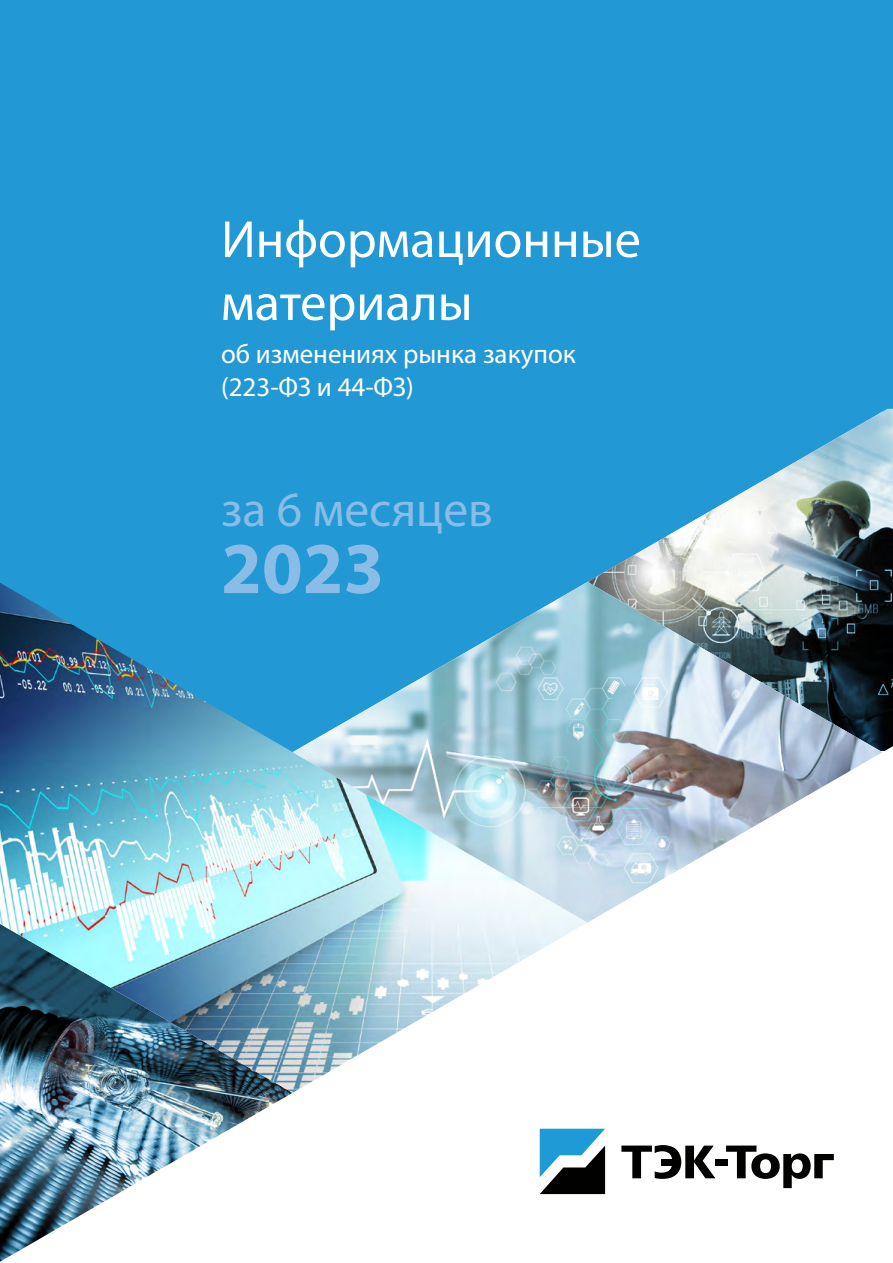
<style>
.page{position:relative;width:893px;height:1263px;background:#fff}
.page>*{position:absolute;margin:0;border:0;box-sizing:border-box;transform-origin:0 0}
.t1{font:700 73.5px "Myriad Pro";color:#89bce7}
.t2{font:52.5px/63px "Myriad Pro";color:#fff}
.t3{font:49.5px "Myriad Pro";color:#89bce7}
.t4{font:27px/32.4px "Myriad Pro";color:#fff}
</style>
<div class="page">
<div style="left:0;top:0;width:893px;height:583px;background:#2298d5"></div>
<svg style="left:587px;top:404px;width:306px;height:347px;background:#64a4c3"></svg>
<svg style="left:0;top:1093px;width:292px;height:169px"></svg>
<img style="left:0;top:583px;width:587px;height:510px">
<img style="left:293px;top:582px;width:589px;height:340px">
<svg style="left:540px;top:1129px;width:65px;height:65px"></svg>
<div style="left:715px;top:1159px;width:12px;height:6px;background:#010100"></div>
<svg style="left:621px;top:1145px;width:94px;height:34px"></svg>
<svg style="left:726px;top:1145px;width:108px;height:43px"></svg>
<h2 class="t2" style="left:221px;top:207px;width:421px">Информационные материалы</h2>
<p class="t4" style="left:221px;top:338px;width:356px">об изменениях рынка закупок (223-ФЗ и 44-ФЗ)</p>
<h3 class="t3" style="left:221px;top:479px;width:273px">за 6 месяцев</h3>
<h1 class="t1" style="left:221px;top:520px;width:165px">2023</h1>
</div>
